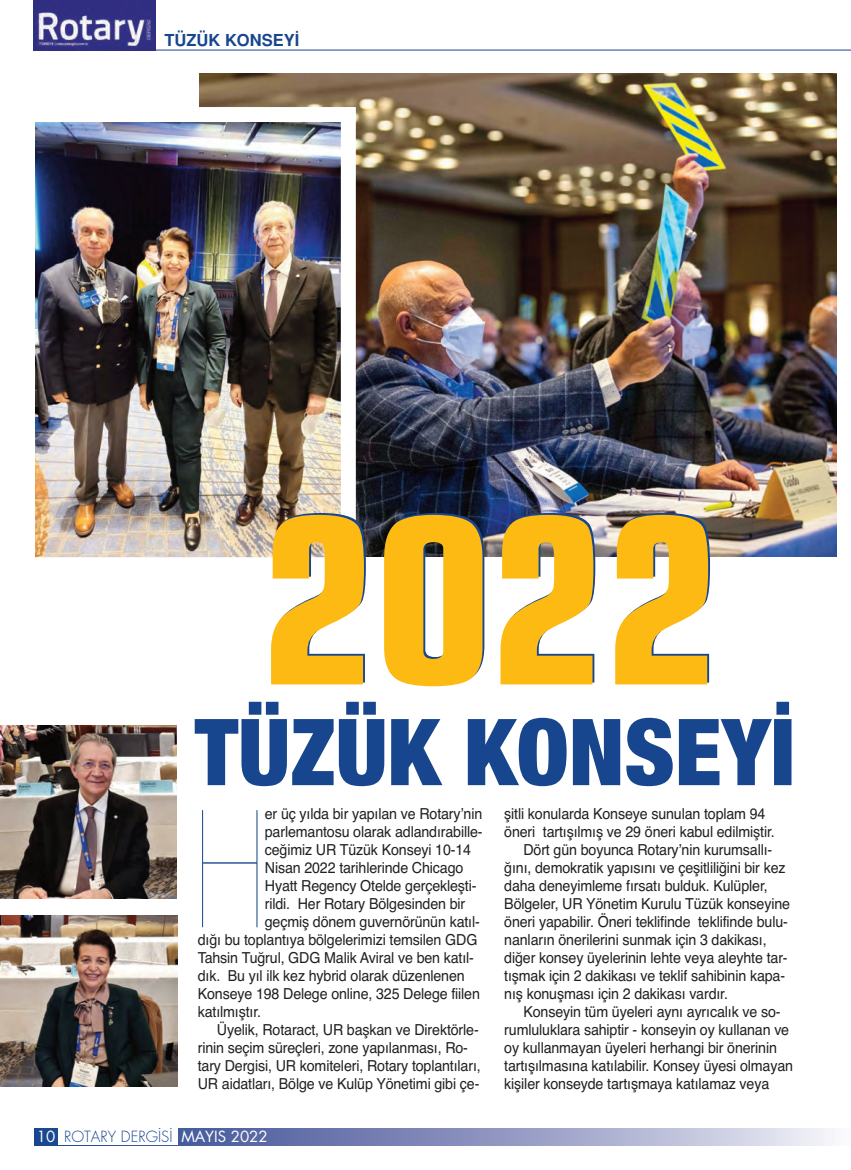
<style>
.page{position:relative;width:851px;height:1170px;background:#fff}
.page>*{position:absolute;margin:0;border:0;box-sizing:border-box;transform-origin:0 0}
.t1{font:700 231.45px "Eurostil Cond";color:#fcba13}
.t2{font:300 151.8px "Elle Nova C Ultra";color:#18468e;scale:.75 1}
.t3{font:900 92.55px "Helveticam New Cond";color:#18468e}
.t4{font:700 16.5px "Helveticam";color:#18468e}
.t5{font:15.15px "Helvetica";letter-spacing:-.01em;color:#231f20;scale:.94 1}
.t6{font:15px "Futura Lightm";color:#18468e}
.s1{font-family:"Futura Bookm";color:#fff}
</style>
<div class="page">
<hr style="left:34px;top:50px;width:816px;height:1px;background:#18468e">
<svg style="left:34px;top:1128px;width:797px;height:16px;background:#919ac3"></svg>
<div style="left:58px;top:1127px;width:120px;height:17px;background:#fff"></div>
<img style="left:34px;top:0;width:121px;height:50px">
<img style="left:200px;top:73px;width:636px;height:483px">
<img style="left:35px;top:123px;width:305px;height:433px">
<img style="left:0;top:726px;width:176px;height:172px">
<img style="left:0;top:915px;width:177px;height:171px">
<p class="t4" style="left:164px;top:30px;width:136px">TÜZÜK KONSEYİ</p>
<h1 class="t1" style="left:259px;top:450px;width:464px">2022</h1>
<h3 class="t3" style="left:195px;top:695px;width:601px">TÜZÜK KONSEYİ</h3>
<p class="t5" style="left:265px;top:805px;width:233px">er üç yılda bir yapılan ve Rotary’nin</p>
<p class="t5" style="left:265px;top:823px;width:233px">parlemantosu olarak adlandırabille-</p>
<p class="t5" style="left:265px;top:841px;width:221px">ceğimiz UR Tüzük Konseyi 10-14</p>
<p class="t5" style="left:265px;top:859px;width:213px">Nisan 2022 tarihlerinde Chicago</p>
<p class="t5" style="left:265px;top:877px;width:227px">Hyatt Regency Otelde gerçekleşti-</p>
<p class="t5" style="left:265px;top:895px;width:215px">rildi. Her Rotary Bölgesinden bir</p>
<p class="t5" style="left:265px;top:913px;width:230px">geçmiş dönem guvernörünün katıl-</p>
<p class="t5" style="left:198px;top:931px;width:299px">dığı bu toplantıya bölgelerimizi temsilen GDG</p>
<p class="t5" style="left:198px;top:949px;width:295px">Tahsin Tuğrul, GDG Malik Aviral ve ben katıl-</p>
<p class="t5" style="left:198px;top:967px;width:285px">dık. Bu yıl ilk kez hybrid olarak düzenlenen</p>
<p class="t5" style="left:198px;top:985px;width:302px">Konseye 198 Delege online, 325 Delege fiilen</p>
<p class="t5" style="left:198px;top:1003px;width:69px">katılmıştır.</p>
<p class="t5" style="left:217px;top:1021px;width:280px">Üyelik, Rotaract, UR başkan ve Direktörle-</p>
<p class="t5" style="left:198px;top:1039px;width:289px">rinin seçim süreçleri, zone yapılanması, Ro-</p>
<p class="t5" style="left:198px;top:1057px;width:302px">tary Dergisi, UR komiteleri, Rotary toplantıları,</p>
<p class="t5" style="left:198px;top:1075px;width:301px">UR aidatları, Bölge ve Kulüp Yönetimi gibi çe-</p>
<h2 class="t2" style="left:194px;top:788px;width:96px">H</h2>
<p class="t6" style="left:37px;top:1126px;width:232px"><span class="s1">10</span> ROTARY DERGİSİ <span class="s1">MAYIS 2022</span></p>
<p class="t5" style="left:504px;top:805px;width:279px">şitli konularda Konseye sunulan toplam 94</p>
<p class="t5" style="left:504px;top:823px;width:289px">öneri tartışılmış ve 29 öneri kabul edilmiştir.</p>
<p class="t5" style="left:523px;top:841px;width:266px">Dört gün boyunca Rotary’nin kurumsallı-</p>
<p class="t5" style="left:504px;top:859px;width:301px">ğını, demokratik yapısını ve çeşitliliğini bir kez</p>
<p class="t5" style="left:504px;top:877px;width:282px">daha deneyimleme fırsatı bulduk. Kulüpler,</p>
<p class="t5" style="left:504px;top:895px;width:305px">Bölgeler, UR Yönetim Kurulu Tüzük konseyine</p>
<p class="t5" style="left:504px;top:913px;width:303px">öneri yapabilir. Öneri teklifinde teklifinde bulu-</p>
<p class="t5" style="left:504px;top:931px;width:280px">nanların önerilerini sunmak için 3 dakikası,</p>
<p class="t5" style="left:504px;top:949px;width:303px">diğer konsey üyelerinin lehte veya aleyhte tar-</p>
<p class="t5" style="left:504px;top:967px;width:300px">tışmak için 2 dakikası ve teklif sahibinin kapa-</p>
<p class="t5" style="left:504px;top:985px;width:239px">nış konuşması için 2 dakikası vardır.</p>
<p class="t5" style="left:523px;top:1003px;width:275px">Konseyin tüm üyeleri aynı ayrıcalık ve so-</p>
<p class="t5" style="left:504px;top:1021px;width:304px">rumluluklara sahiptir - konseyin oy kullanan ve</p>
<p class="t5" style="left:504px;top:1039px;width:291px">oy kullanmayan üyeleri herhangi bir önerinin</p>
<p class="t5" style="left:504px;top:1057px;width:308px">tartışılmasına katılabilir. Konsey üyesi olmayan</p>
<p class="t5" style="left:504px;top:1075px;width:283px">kişiler konseyde tartışmaya katılamaz veya</p>
</div>
